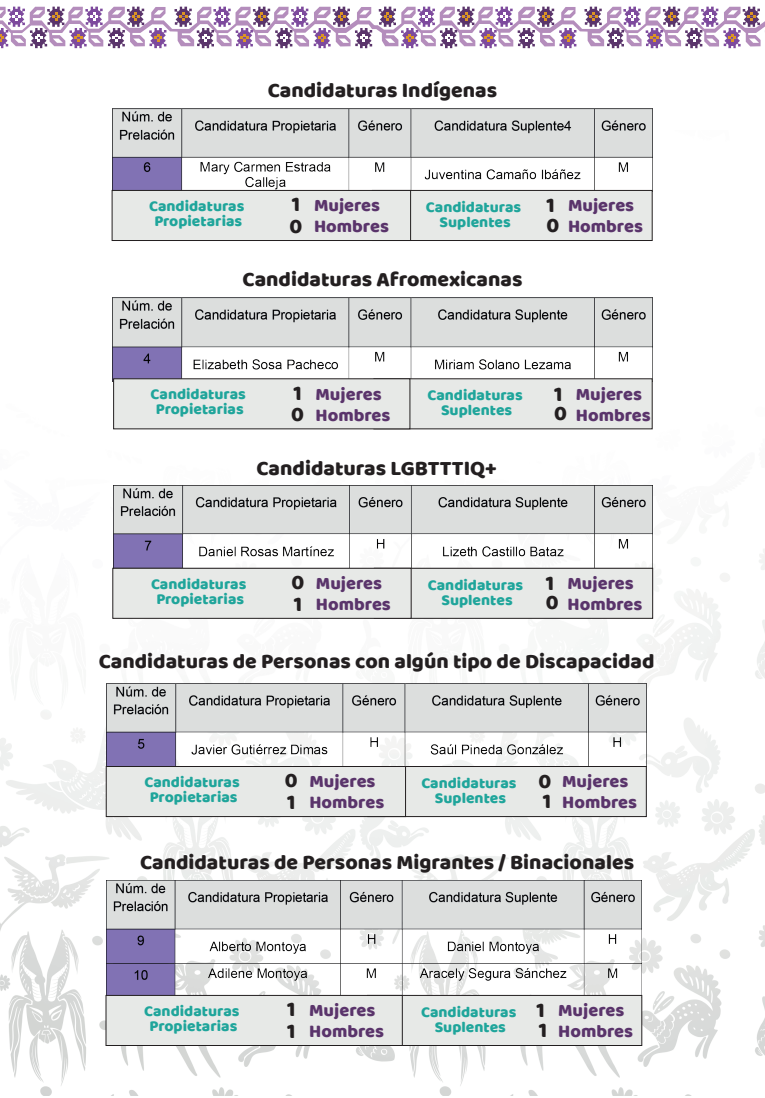
<style>
.page{position:relative;width:765px;height:1098px;background:#fff}
.page>*{position:absolute;margin:0;border:0;box-sizing:border-box;transform-origin:0 0}
.t1{font:21.25px "Baloo";color:#231f20}
.t2{font:18.12px "Baloo";color:#5a346b}
.t3{font:15.62px/15px "Baloo";color:#1fa59b;text-align:center}
</style>
<div class="page">
<img style="left:0;top:108px;width:765px;height:987px">
<svg style="left:0;top:7px;width:765px;height:41px"></svg>
<img style="left:113px;top:108px;width:539px;height:82px">
<img style="left:113px;top:298px;width:539px;height:80px">
<img style="left:113px;top:485px;width:540px;height:83px">
<img style="left:107px;top:683px;width:539px;height:83px">
<img style="left:106px;top:880px;width:536px;height:115px">
<div style="left:372px;top:190px;width:281px;height:51px;background:#e7e9e7;border:1px solid #231f20"></div>
<div style="left:112px;top:190px;width:299px;height:51px;background:#e7e9e7;border:1px solid #231f20"></div>
<div style="left:374px;top:378px;width:279px;height:51px;background:#e7e9e7"></div>
<div style="left:113px;top:378px;width:297px;height:51px;background:#e7e9e7"></div>
<div style="left:374px;top:568px;width:279px;height:50px;background:#e7e9e7;border:1px solid #231f20"></div>
<div style="left:112px;top:568px;width:299px;height:50px;background:#e7e9e7;border:1px solid #231f20"></div>
<div style="left:367px;top:766px;width:280px;height:51px;background:#e7e9e7;border:1px solid #231f20"></div>
<div style="left:106px;top:766px;width:300px;height:51px;background:#e7e9e7;border:1px solid #231f20"></div>
<div style="left:367px;top:995px;width:275px;height:50px;background:#e7e9e7;border:1px solid #231f20"></div>
<div style="left:106px;top:995px;width:297px;height:50px;background:#e7e9e7;border:1px solid #231f20"></div>
<h1 class="t1" style="left:268px;top:77px;width:231px">Candidaturas Indígenas</h1>
<h1 class="t1" style="left:292px;top:191px;width:10px">1</h1>
<p class="t2" style="left:568px;top:194px;width:68px">Mujeres</p>
<h1 class="t1" style="left:290px;top:213px;width:14px">0</h1>
<p class="t3" style="left:149px;top:198px;width:97px">Candidaturas</p>
<p class="t2" style="left:314px;top:194px;width:68px">Mujeres</p>
<p class="t3" style="left:154px;top:213px;width:89px">Propietarias</p>
<h1 class="t1" style="left:546px;top:192px;width:10px">1</h1>
<p class="t3" style="left:426px;top:199px;width:97px">Candidaturas<br>Suplentes</p>
<p class="t2" style="left:314px;top:215px;width:76px">Hombres</p>
<h1 class="t1" style="left:546px;top:212px;width:14px">0</h1>
<p class="t2" style="left:568px;top:215px;width:76px">Hombres</p>
<h1 class="t1" style="left:243px;top:266px;width:281px">Candidaturas Afromexicanas</h1>
<h1 class="t1" style="left:293px;top:380px;width:10px">1</h1>
<p class="t2" style="left:576px;top:383px;width:68px">Mujeres</p>
<h1 class="t1" style="left:291px;top:401px;width:14px">0</h1>
<p class="t3" style="left:151px;top:386px;width:97px">Candidaturas</p>
<p class="t2" style="left:316px;top:383px;width:68px">Mujeres</p>
<p class="t3" style="left:156px;top:401px;width:89px">Propietarias</p>
<h1 class="t1" style="left:554px;top:381px;width:10px">1</h1>
<p class="t3" style="left:427px;top:387px;width:97px">Candidaturas<br>Suplentes</p>
<p class="t2" style="left:316px;top:404px;width:76px">Hombres</p>
<h1 class="t1" style="left:554px;top:400px;width:14px">0</h1>
<p class="t2" style="left:576px;top:404px;width:76px">Hombres</p>
<h1 class="t1" style="left:256px;top:455px;width:242px">Candidaturas LGBTTTIQ+</h1>
<h1 class="t1" style="left:292px;top:569px;width:14px">0</h1>
<p class="t2" style="left:568px;top:572px;width:68px">Mujeres</p>
<h1 class="t1" style="left:294px;top:591px;width:10px">1</h1>
<p class="t3" style="left:151px;top:575px;width:97px">Candidaturas</p>
<p class="t2" style="left:316px;top:572px;width:68px">Mujeres</p>
<p class="t3" style="left:156px;top:590px;width:89px">Propietarias</p>
<h1 class="t1" style="left:546px;top:570px;width:10px">1</h1>
<p class="t3" style="left:428px;top:577px;width:97px">Candidaturas<br>Suplentes</p>
<p class="t2" style="left:316px;top:593px;width:76px">Hombres</p>
<h1 class="t1" style="left:546px;top:589px;width:14px">0</h1>
<p class="t2" style="left:568px;top:593px;width:76px">Hombres</p>
<h1 class="t1" style="left:99px;top:648px;width:557px">Candidaturas de Personas con algún tipo de Discapacidad</h1>
<h1 class="t1" style="left:285px;top:767px;width:14px">0</h1>
<p class="t2" style="left:562px;top:770px;width:68px">Mujeres</p>
<h1 class="t1" style="left:287px;top:789px;width:10px">1</h1>
<p class="t3" style="left:145px;top:774px;width:97px">Candidaturas</p>
<p class="t2" style="left:309px;top:770px;width:68px">Mujeres</p>
<p class="t3" style="left:150px;top:789px;width:89px">Propietarias</p>
<h1 class="t1" style="left:538px;top:768px;width:14px">0</h1>
<p class="t3" style="left:421px;top:775px;width:97px">Candidaturas<br>Suplentes</p>
<p class="t2" style="left:309px;top:791px;width:76px">Hombres</p>
<h1 class="t1" style="left:543px;top:788px;width:10px">1</h1>
<p class="t2" style="left:562px;top:791px;width:76px">Hombres</p>
<h1 class="t1" style="left:140px;top:849px;width:496px">Candidaturas de Personas Migrantes / Binacionales</h1>
<h1 class="t1" style="left:287px;top:996px;width:10px">1</h1>
<p class="t2" style="left:558px;top:999px;width:68px">Mujeres</p>
<h1 class="t1" style="left:287px;top:1018px;width:10px">1</h1>
<p class="t3" style="left:144px;top:1002px;width:97px">Candidaturas</p>
<p class="t2" style="left:309px;top:999px;width:68px">Mujeres</p>
<p class="t3" style="left:150px;top:1017px;width:89px">Propietarias</p>
<h1 class="t1" style="left:537px;top:997px;width:10px">1</h1>
<p class="t3" style="left:421px;top:1004px;width:97px">Candidaturas<br>Suplentes</p>
<p class="t2" style="left:309px;top:1020px;width:76px">Hombres</p>
<h1 class="t1" style="left:539px;top:1016px;width:10px">1</h1>
<p class="t2" style="left:558px;top:1020px;width:76px">Hombres</p>
</div>
